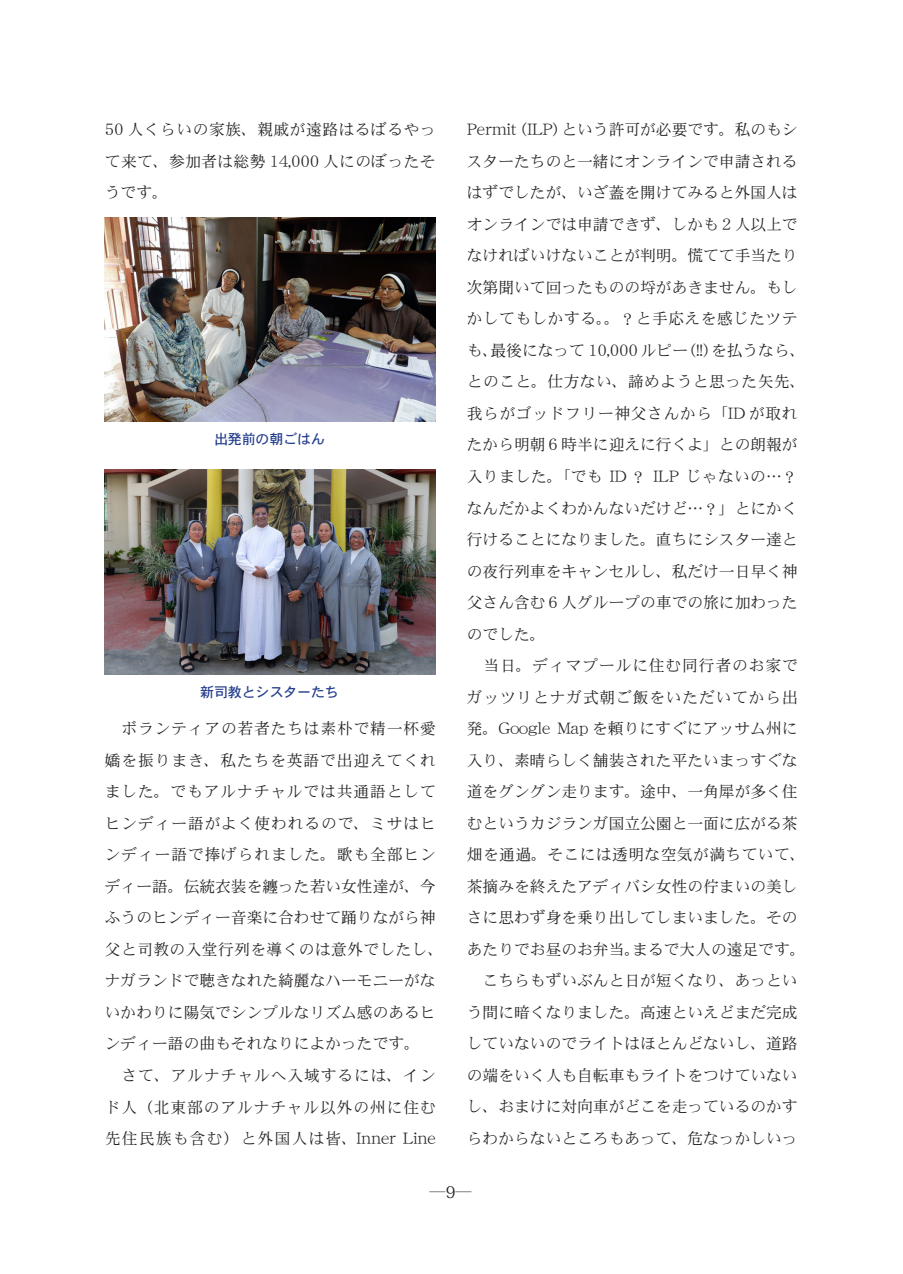
<style>
.page{position:relative;width:903px;height:1274px;background:#fff}
.page>*{position:absolute;margin:0;border:0;box-sizing:border-box;transform-origin:0 0}
.t1{font:16.1px "Koz Min Pr 6 N";color:#231f20}
.t2{font:15.75px/31.5px "DFHS Mincho W3 WINP RKSJ H";color:#231f20;text-align:justify}
.t3{font:15.75px/31.5px "DFHS Mincho W3 WINP RKSJ H";letter-spacing:.025em;color:#231f20}
.t4{font:14px "DFHS Gothic W5 WINP RKSJ H";letter-spacing:-.01em;color:#253f8e}
</style>
<div class="page">
<img style="left:105px;top:217px;width:331px;height:204px">
<img style="left:105px;top:469px;width:331px;height:205px">
<p class="t2" style="left:105px;top:114px;width:332px">50 人くらいの家族、親戚が遠路はるばるやって来て、参加者は総勢 14,000 人にのぼったそうです。</p>
<p class="t4" style="left:214px;top:431px;width:113px">出発前の朝ごはん</p>
<p class="t4" style="left:200px;top:685px;width:140px">新司教とシスターたち</p>
<p class="t3" style="left:105px;top:712px;width:340px">　ボランティアの若者たちは素朴で精一杯愛嬌を振りまき、私たちを英語で出迎えてくれました。でもアルナチャルでは共通語としてヒンディー語がよく使われるので、ミサはヒンディー語で捧げられました。歌も全部ヒンディー語。伝統衣装を纏った若い女性達が、今ふうのヒンディー音楽に合わせて踊りながら神父と司教の入堂行列を導くのは意外でしたし、ナガランドで聴きなれた綺麗なハーモニーがないかわりに陽気でシンプルなリズム感のあるヒンディー語の曲もそれなりによかったです。</p>
<p class="t2" style="left:105px;top:1059px;width:332px">　さて、アルナチャルへ入域するには、インド人（北東部のアルナチャル以外の州に住む先住民族も含む）と外国人は皆、Inner Line</p>
<p class="t2" style="left:467px;top:114px;width:340px;text-align:left">Permit (ILP) という許可が必要です。私のもシスターたちのと一緒にオンラインで申請されるはずでしたが、いざ蓋を開けてみると外国人はオンラインでは申請できず、しかも２人以上でなければいけないことが判明。慌てて手当たり次第聞いて回ったものの埒があきません。もしかしてもしかする。。？と手応えを感じたツテも、最後になって 10,000 ルピー (!!) を払うなら、とのこと。仕方ない、諦めようと思った矢先、我らがゴッドフリー神父さんから「ID が取れたから明朝６時半に迎えに行くよ」との朗報が入りました。「でも ID ？ ILP じゃないの…？なんだかよくわかんないだけど…？」とにかく行けることになりました。直ちにシスター達との夜行列車をキャンセルし、私だけ一日早く神父さん含む６人グループの車での旅に加わったのでした。</p>
<p class="t2" style="left:467px;top:649px;width:340px;text-align:left">　当日。ディマプールに住む同行者のお家でガッツリとナガ式朝ご飯をいただいてから出発。Google Map を頼りにすぐにアッサム州に入り、素晴らしく舗装された平たいまっすぐな道をグングン走ります。途中、一角犀が多く住むというカジランガ国立公園と一面に広がる茶畑を通過。そこには透明な空気が満ちていて、茶摘みを終えたアディバシ女性の佇まいの美しさに思わず身を乗り出してしまいました。そのあたりでお昼のお弁当。まるで大人の遠足です。</p>
<p class="t2" style="left:467px;top:964px;width:332px">　こちらもずいぶんと日が短くなり、あっという間に暗くなりました。高速といえどまだ完成していないのでライトはほとんどないし、道路の端をいく人も自転車もライトをつけていないし、おまけに対向車がどこを走っているのかすらわからないところもあって、危なっかしいっ</p>
<p class="t1" style="left:430px;top:1182px;width:44px">―9―</p>
</div>
